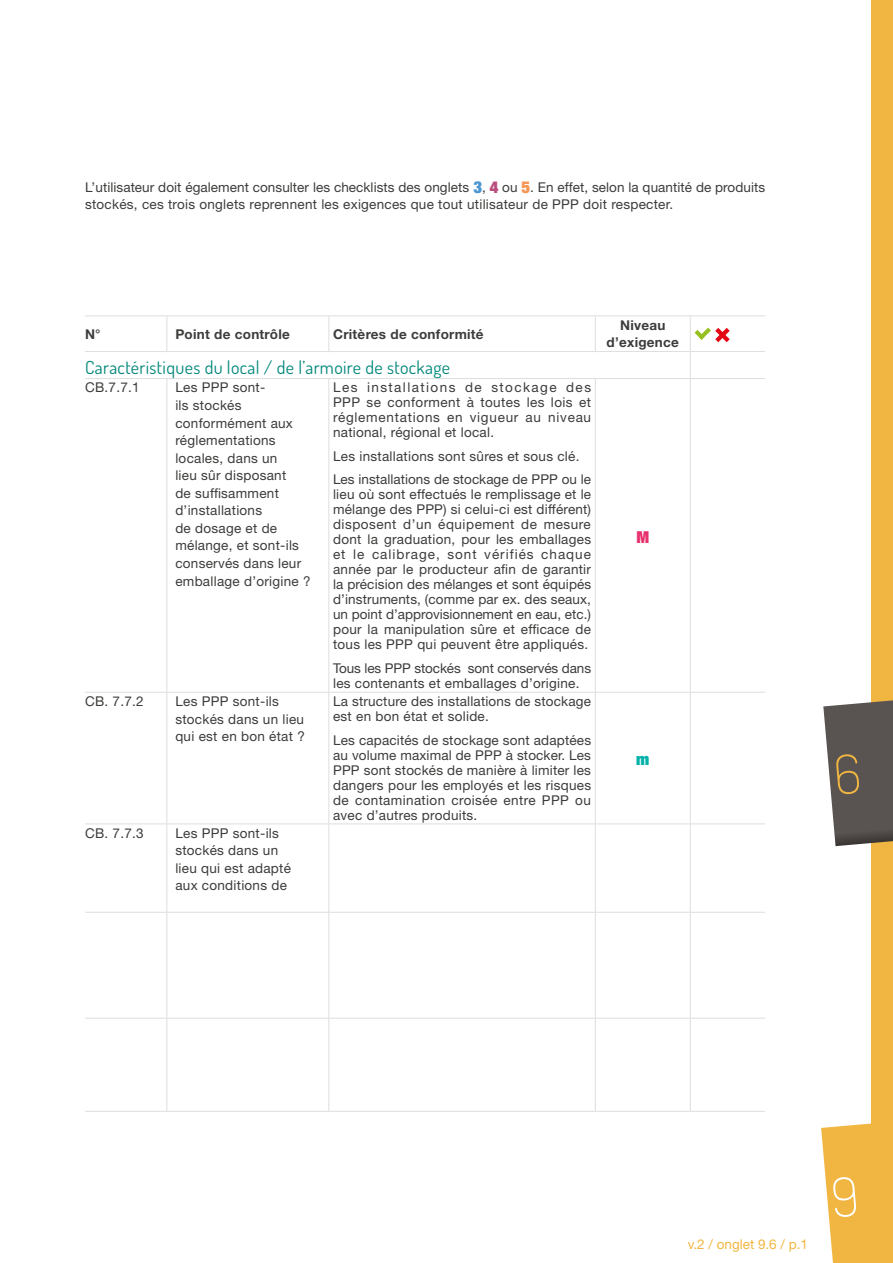
<style>
.page{position:relative;width:893px;height:1263px;background:#fff}
.page>*{position:absolute;margin:0;border:0;box-sizing:border-box;transform-origin:0 0}
.t1{font:18px "Dosis";letter-spacing:.02em;color:#00877a}
.t2{font:900 condensed 16.5px "Helvetica Neue LT Std";color:#e8326e}
.t3{font:900 condensed 16.5px "Helvetica Neue LT Std";color:#00b1aa}
.t4{font:13.5px/15px "Helvetica Neue LT Std";letter-spacing:.02em;color:#3c3c3b}
.t5{font:700 13.5px/17.5px "Helvetica Neue LT Std";letter-spacing:.02em;color:#3c3c3b;text-align:center}
.t6{font:13.5px "Helvetica Neue LT Std";color:#f1b641}
.s1{font-weight:900;font-stretch:condensed;font-size:16.5px;color:#4a96d2}
.s2{font-weight:900;font-stretch:condensed;font-size:16.5px;color:#ba4f7f}
.s3{font-weight:900;font-stretch:condensed;font-size:16.5px;color:#f49655}
</style>
<div class="page">
<div style="left:872px;top:0;width:21px;height:1263px;background:#f1b641"></div>
<hr style="left:85px;top:315px;width:82px;height:1px;background:#dedede">
<hr style="left:167px;top:315px;width:162px;height:1px;background:#dedede">
<hr style="left:166px;top:316px;width:1px;height:35px;background:#dedede">
<hr style="left:329px;top:315px;width:266px;height:1px;background:#dedede">
<hr style="left:328px;top:316px;width:1px;height:35px;background:#dedede">
<hr style="left:595px;top:315px;width:95px;height:1px;background:#dedede">
<hr style="left:595px;top:316px;width:1px;height:35px;background:#dedede">
<hr style="left:690px;top:315px;width:75px;height:1px;background:#dedede">
<hr style="left:690px;top:316px;width:1px;height:35px;background:#dedede">
<hr style="left:85px;top:351px;width:82px;height:1px;background:#dedede">
<hr style="left:167px;top:351px;width:162px;height:1px;background:#dedede">
<hr style="left:329px;top:351px;width:266px;height:1px;background:#dedede">
<hr style="left:595px;top:351px;width:95px;height:1px;background:#dedede">
<hr style="left:690px;top:351px;width:75px;height:1px;background:#dedede">
<svg style="left:690px;top:352px;width:1px;height:26px"></svg>
<hr style="left:85px;top:378px;width:82px;height:1px;background:#dedede">
<hr style="left:167px;top:378px;width:162px;height:1px;background:#dedede">
<hr style="left:166px;top:379px;width:1px;height:313px;background:#dedede">
<hr style="left:329px;top:378px;width:266px;height:1px;background:#dedede">
<hr style="left:328px;top:379px;width:1px;height:313px;background:#dedede">
<hr style="left:595px;top:378px;width:95px;height:1px;background:#dedede">
<hr style="left:595px;top:379px;width:1px;height:313px;background:#dedede">
<hr style="left:690px;top:378px;width:75px;height:1px;background:#dedede">
<hr style="left:690px;top:379px;width:1px;height:313px;background:#dedede">
<hr style="left:85px;top:692px;width:82px;height:1px;background:#dedede">
<hr style="left:167px;top:692px;width:162px;height:1px;background:#dedede">
<hr style="left:166px;top:693px;width:1px;height:130px;background:#dedede">
<hr style="left:329px;top:692px;width:266px;height:1px;background:#dedede">
<hr style="left:328px;top:693px;width:1px;height:130px;background:#dedede">
<hr style="left:595px;top:692px;width:95px;height:1px;background:#dedede">
<hr style="left:595px;top:693px;width:1px;height:130px;background:#dedede">
<hr style="left:690px;top:692px;width:75px;height:1px;background:#dedede">
<hr style="left:690px;top:693px;width:1px;height:130px;background:#dedede">
<hr style="left:85px;top:823px;width:82px;height:1px;background:#dedede">
<hr style="left:167px;top:823px;width:162px;height:1px;background:#dedede">
<hr style="left:166px;top:824px;width:1px;height:88px;background:#dedede">
<hr style="left:329px;top:823px;width:266px;height:1px;background:#dedede">
<hr style="left:328px;top:824px;width:1px;height:88px;background:#dedede">
<hr style="left:595px;top:823px;width:95px;height:1px;background:#dedede">
<hr style="left:595px;top:824px;width:1px;height:88px;background:#dedede">
<hr style="left:690px;top:823px;width:75px;height:1px;background:#dedede">
<hr style="left:690px;top:824px;width:1px;height:88px;background:#dedede">
<hr style="left:85px;top:912px;width:82px;height:1px;background:#dedede">
<hr style="left:167px;top:912px;width:162px;height:1px;background:#dedede">
<hr style="left:166px;top:913px;width:1px;height:105px;background:#dedede">
<hr style="left:329px;top:912px;width:266px;height:1px;background:#dedede">
<hr style="left:328px;top:913px;width:1px;height:105px;background:#dedede">
<hr style="left:595px;top:912px;width:95px;height:1px;background:#dedede">
<hr style="left:595px;top:913px;width:1px;height:105px;background:#dedede">
<hr style="left:690px;top:912px;width:75px;height:1px;background:#dedede">
<hr style="left:690px;top:913px;width:1px;height:105px;background:#dedede">
<hr style="left:85px;top:1018px;width:82px;height:1px;background:#dedede">
<hr style="left:167px;top:1018px;width:162px;height:1px;background:#dedede">
<hr style="left:166px;top:1018px;width:1px;height:93px;background:#dedede">
<hr style="left:329px;top:1018px;width:266px;height:1px;background:#dedede">
<hr style="left:328px;top:1018px;width:1px;height:93px;background:#dedede">
<hr style="left:595px;top:1018px;width:95px;height:1px;background:#dedede">
<hr style="left:595px;top:1018px;width:1px;height:93px;background:#dedede">
<hr style="left:690px;top:1018px;width:75px;height:1px;background:#dedede">
<hr style="left:690px;top:1018px;width:1px;height:93px;background:#dedede">
<hr style="left:85px;top:1111px;width:82px;height:1px;background:#dedede">
<hr style="left:167px;top:1111px;width:162px;height:1px;background:#dedede">
<hr style="left:329px;top:1111px;width:266px;height:1px;background:#dedede">
<hr style="left:595px;top:1111px;width:95px;height:1px;background:#dedede">
<hr style="left:690px;top:1111px;width:75px;height:1px;background:#dedede">
<svg style="left:694px;top:328px;width:36px;height:14px"></svg>
<svg style="left:823px;top:695px;width:70px;height:151px;background:#726c68"></svg>
<svg style="left:821px;top:1117px;width:51px;height:146px"></svg>
<p class="t4" style="left:85px;top:178px;width:682px;line-height:17.5px">L’utilisateur doit également consulter les checklists des onglets <span class="s1">3</span>, <span class="s2">4</span> ou <span class="s3">5</span>. En effet, selon la quantité de produits stockés, ces trois onglets reprennent les exigences que tout utilisateur de PPP doit respecter.</p>
<p class="t5" style="left:85px;top:325px;width:17px">N°</p>
<p class="t5" style="left:175px;top:325px;width:116px">Point de contrôle</p>
<p class="t5" style="left:333px;top:325px;width:152px">Critères de conformité</p>
<p class="t5" style="left:607px;top:316px;width:74px">Niveau d’exigence</p>
<h1 class="t1" style="left:85px;top:356px;width:367px">Caractéristiques du local / de l’armoire de stockage</h1>
<p class="t4" style="left:85px;top:380px;width:56px">CB.7.7.1</p>
<p class="t4" style="left:175px;top:379px;width:137px;line-height:17.5px">Les PPP sont-<br>ils stockés conformément aux réglementations locales, dans un<br>lieu sûr disposant<br>de suffisamment d’installations<br>de dosage et de mélange, et sont-ils conservés dans leur emballage d’origine ?</p>
<p class="t4" style="left:333px;top:380px;width:260px;text-align:justify">Les installations de stockage des PPP se conforment à toutes les lois et réglementations en vigueur au niveau national, régional et local.</p>
<p class="t4" style="left:333px;top:444px;width:260px;line-height:23.5px">Les installations sont sûres et sous clé.<br>Les installations de stockage de PPP ou le</p>
<p class="t4" style="left:333px;top:487px;width:260px;text-align:justify">lieu où sont effectués le remplissage et le mélange des PPP) si celui-ci est différent) disposent d’un équipement de mesure dont la graduation, pour les emballages et le calibrage, sont vérifiés chaque année par le producteur afin de garantir la précision des mélanges et sont équipés d’instruments, (comme par ex. des seaux, un point d’approvisionnement en eau, etc.) pour la manipulation sûre et efficace de tous les PPP qui peuvent être appliqués.</p>
<p class="t4" style="left:333px;top:660px;width:259px">Tous les PPP stockés sont conservés dans les contenants et emballages d’origine.</p>
<p class="t2" style="left:636px;top:526px;width:14px">M</p>
<p class="t4" style="left:85px;top:694px;width:60px">CB. 7.7.2</p>
<p class="t4" style="left:175px;top:692px;width:131px;line-height:17.5px">Les PPP sont-ils stockés dans un lieu qui est en bon état ?</p>
<p class="t4" style="left:333px;top:694px;width:259px">La structure des installations de stockage est en bon état et solide.</p>
<p class="t4" style="left:333px;top:732px;width:259px;text-align:justify">Les capacités de stockage sont adaptées au volume maximal de PPP à stocker. Les PPP sont stockés de manière à limiter les dangers pour les employés et les risques de contamination croisée entre PPP ou avec d’autres produits.</p>
<p class="t4" style="left:85px;top:825px;width:60px">CB. 7.7.3</p>
<p class="t4" style="left:175px;top:824px;width:117px;line-height:17.5px">Les PPP sont-ils stockés dans un lieu qui est adapté aux conditions de</p>
<p class="t3" style="left:636px;top:749px;width:15px">m</p>
<p class="t6" style="left:688px;top:1236px;width:122px">v.2 / onglet 9.6 / p.1</p>
</div>
